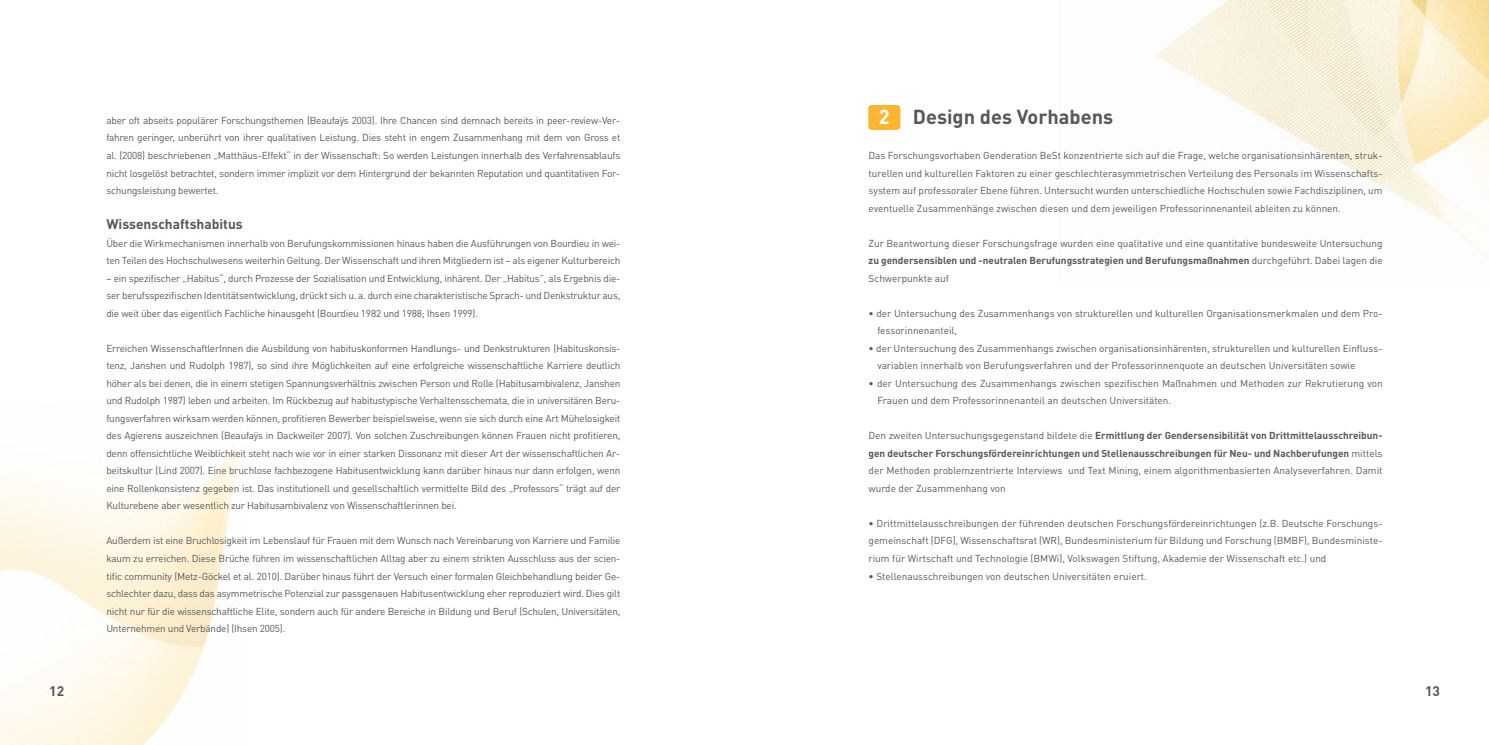
<style>
.page{position:relative;width:1489px;height:745px;background:#fff}
.page>*{position:absolute;margin:0;border:0;box-sizing:border-box;transform-origin:0 0}
.t1{font:700 20px "DIN Pro";color:#57585a}
.t2{font:700 13.75px "DIN Pro";color:#57585a}
.t3{font:10px/17.5px "DIN Pro";color:#57585a;text-align:justify}
.t4{font:10px/17.5px "DIN Pro";letter-spacing:-.02em;color:#57585a}
.s1{color:#fff}
.s2{font-weight:700}
</style>
<div class="page">
<img style="left:0;top:445px;width:238px;height:299px">
<img style="left:1156px;top:0;width:332px;height:258px">
<div style="left:868px;top:105px;width:32px;height:25px;background:#fcb531;border-radius:4px"></div>
<p class="t3" style="left:106px;top:111px;width:515px">aber oft abseits populärer Forschungsthemen (Beaufaÿs 2003). Ihre Chancen sind demnach bereits in peer-review-Ver&shy;fahren geringer, unberührt von ihrer qualitativen Leistung. Dies steht in engem Zusammenhang mit dem von Gross et al. (2008) beschriebenen „Matthäus-Effekt“ in der Wissenschaft: So werden Leistungen innerhalb des Verfahrensablaufs nicht losgelöst betrachtet, sondern immer implizit vor dem Hintergrund der bekannten Reputation und quantitativen For&shy;schungsleistung bewertet.</p>
<h2 class="t2" style="left:106px;top:214px;width:138px">Wissenschaftshabitus</h2>
<p class="t4" style="left:106px;top:234px;width:515px">Über die Wirkmechanismen innerhalb von Berufungskommissionen hinaus haben die Ausführungen von Bourdieu in wei&shy;ten Teilen des Hochschulwesens weiterhin Geltung. Der Wissenschaft und ihren Mitgliedern ist – als eigener Kulturbereich</p>
<p class="t3" style="left:106px;top:269px;width:515px">– ein spezifischer „Habitus“, durch Prozesse der Sozialisation und Entwicklung, inhärent. Der „Habitus”, als Ergebnis die&shy;ser berufsspezifischen Identitätsentwicklung, drückt sich u. a. durch eine charakteristische Sprach- und Denkstruktur aus, die weit über das eigentlich Fachliche hinausgeht (Bourdieu 1982 und 1988; Ihsen 1999).</p>
<p class="t3" style="left:106px;top:339px;width:515px">Erreichen WissenschaftlerInnen die Ausbildung von habituskonformen Handlungs- und Denkstrukturen (Habituskonsis&shy;tenz, Janshen und Rudolph 1987), so sind ihre Möglichkeiten auf eine erfolgreiche wissenschaftliche Karriere deutlich höher als bei denen, die in einem stetigen Spannungsverhältnis zwischen Person und Rolle (Habitusambivalenz, Janshen und Rudolph 1987) leben und arbeiten. Im Rückbezug auf habitustypische Verhaltensschemata, die in universitären Beru&shy;fungsverfahren wirksam werden können, profitieren Bewerber beispielsweise, wenn sie sich durch eine Art Mühelosigkeit des Agierens auszeichnen (Beaufaÿs in Dackweiler 2007). Von solchen Zuschreibungen können Frauen nicht profitieren, denn offensichtliche Weiblichkeit steht nach wie vor in einer starken Dissonanz mit dieser Art der wissenschaftlichen Ar&shy;beitskultur (Lind 2007). Eine bruchlose fachbezogene Habitusentwicklung kann darüber hinaus nur dann erfolgen, wenn eine Rollenkonsistenz gegeben ist. Das institutionell und gesellschaftlich vermittelte Bild des „Professors“ trägt auf der Kulturebene aber wesentlich zur Habitusambivalenz von Wissenschaftlerinnen bei.</p>
<p class="t3" style="left:106px;top:531px;width:515px">Außerdem ist eine Bruchlosigkeit im Lebenslauf für Frauen mit dem Wunsch nach Vereinbarung von Karriere und Familie kaum zu erreichen. Diese Brüche führen im wissenschaftlichen Alltag aber zu einem strikten Ausschluss aus der scien&shy;tific community (Metz-Göckel et al. 2010). Darüber hinaus führt der Versuch einer formalen Gleichbehandlung beider Ge&shy;schlechter dazu, dass das asymmetrische Potenzial zur passgenauen Habitusentwicklung eher reproduziert wird. Dies gilt nicht nur für die wissenschaftliche Elite, sondern auch für andere Bereiche in Bildung und Beruf (Schulen, Universitäten, Unternehmen und Verbände) (Ihsen 2005).</p>
<h1 class="t1" style="left:878px;top:103px;width:236px"><span class="s1">2</span> Design des Vorhabens</h1>
<p class="t3" style="left:868px;top:146px;width:515px">Das Forschungsvorhaben Genderation BeSt konzentrierte sich auf die Frage, welche organisationsinhärenten, struk&shy;turellen und kulturellen Faktoren zu einer geschlechterasymmetrischen Verteilung des Personals im Wissenschafts&shy;system auf professoraler Ebene führen. Untersucht wurden unterschiedliche Hochschulen sowie Fachdisziplinen, um eventuelle Zusammenhänge zwischen diesen und dem jeweiligen Professorinnenanteil ableiten zu können.</p>
<p class="t3" style="left:868px;top:234px;width:515px">Zur Beantwortung dieser Forschungsfrage wurden eine qualitative und eine quantitative bundesweite Untersuchung <span class="s2">zu gendersensiblen und -neutralen Berufungsstrategien und Berufungsmaßnahmen</span> durchgeführt. Dabei lagen die Schwerpunkte auf</p>
<p class="t3" style="left:877px;top:304px;width:507px;text-indent:-9px">• der Untersuchung des Zusammenhangs von strukturellen und kulturellen Organisationsmerkmalen und dem Pro&shy;fessorinnenanteil,</p>
<p class="t3" style="left:877px;top:339px;width:507px;text-indent:-9px">• der Untersuchung des Zusammenhangs zwischen organisationsinhärenten, strukturellen und kulturellen Einfluss&shy;variablen innerhalb von Berufungsverfahren und der Professorinnenquote an deutschen Universitäten sowie</p>
<p class="t3" style="left:877px;top:374px;width:507px;text-indent:-9px">• der Untersuchung des Zusammenhangs zwischen spezifischen Maßnahmen und Methoden zur Rekrutierung von<br>Frauen und dem Professorinnenanteil an deutschen Universitäten.</p>
<p class="t3" style="left:868px;top:426px;width:515px">Den zweiten Untersuchungsgegenstand bildete die <span class="s2">Ermittlung der Gendersensibilität von Drittmittelausschreibun&shy;gen deutscher Forschungsfördereinrichtungen und Stellenausschreibungen für Neu- und Nachberufungen</span> mittels der Methoden problemzentrierte Interviews und Text Mining, einem algorithmenbasierten Analyseverfahren. Damit wurde der Zusammenhang von</p>
<p class="t3" style="left:868px;top:514px;width:515px">• Drittmittelausschreibungen der führenden deutschen Forschungsfördereinrichtungen (z.B. Deutsche Forschungs&shy;gemeinschaft (DFG), Wissenschaftsrat (WR), Bundesministerium für Bildung und Forschung (BMBF), Bundesministe&shy;rium für Wirtschaft und Technologie (BMWi), Volkswagen Stiftung, Akademie der Wissenschaft etc.) und</p>
<p class="t3" style="left:868px;top:566px;width:280px">• Stellenausschreibungen von deutschen Universitäten eruiert.</p>
<h2 class="t2" style="left:49px;top:681px;width:16px">12</h2>
<h2 class="t2" style="left:1424px;top:681px;width:16px">13</h2>
</div>
